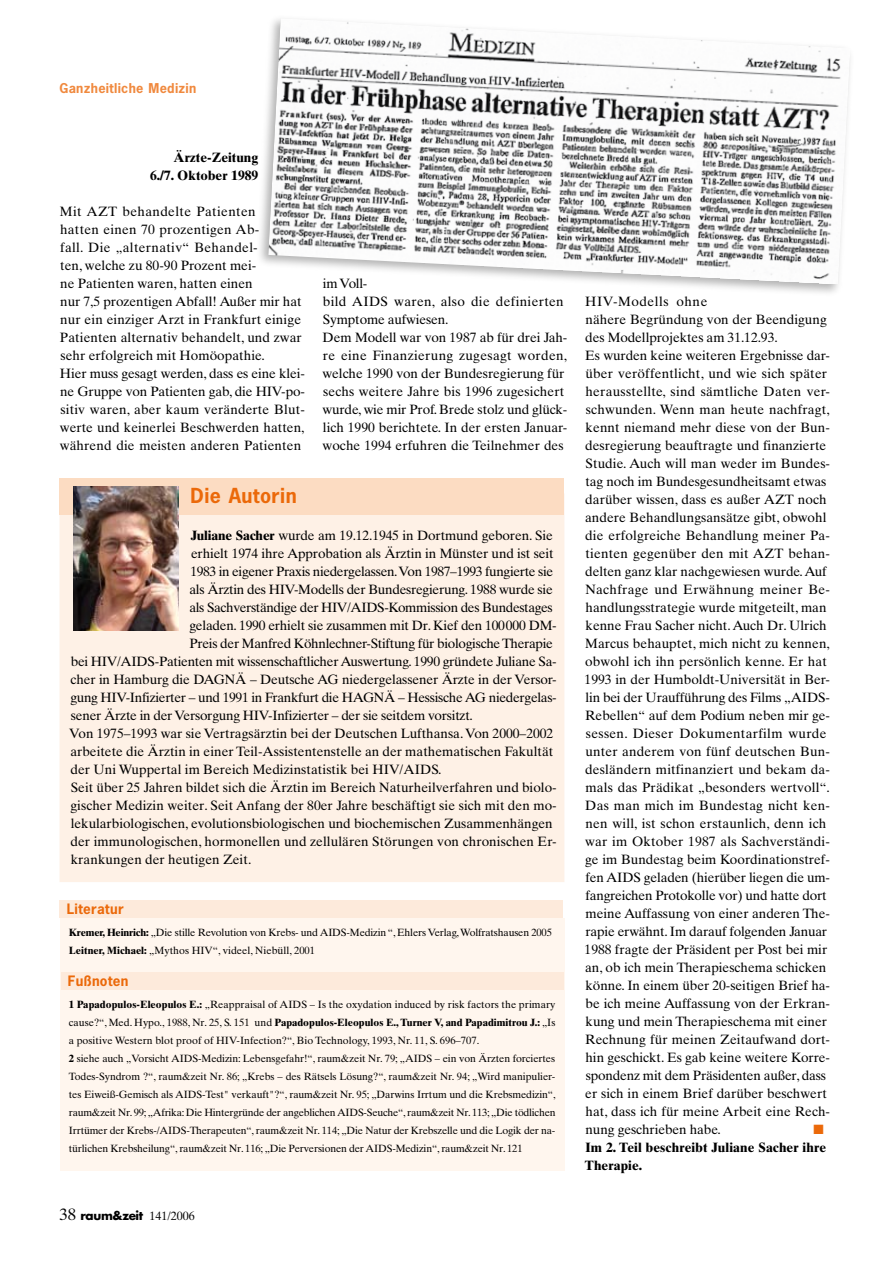
<style>
.page{position:relative;width:893px;height:1263px;background:#fff}
.page>*{position:absolute;margin:0;border:0;box-sizing:border-box;transform-origin:0 0}
.t1{font:700 19.5px "News Gothic";letter-spacing:.025em;color:#eb690a}
.t2{font:13.5px/18px "Times Ten";color:#000}
.t3{font:13.5px "Times Ten";letter-spacing:-.02em;color:#000}
.t4{font:13.5px "Times Ten";letter-spacing:-.025em;color:#000}
.t5{font:700 13.5px/18px "Times Ten";letter-spacing:.005em;color:#000}
.t6{font:700 13.5px "News Gothic";letter-spacing:.025em;color:#eb690a}
.t7{font:13.5px "Zapf Dingbats ITC";color:#eb690a}
.t8{font:700 12.75px "News Gothic";letter-spacing:.025em;color:#f0893e}
.t9{font:700 12px "Futura";letter-spacing:-.03em;color:#000}
.t10{font:10.5px/18px "Times Ten";letter-spacing:-.01em;color:#000}
.s1{font-weight:700}
.s2{font-family:"Times Ten";font-weight:400;font-size:16.5px}
.s3{font-family:"Times Ten";font-weight:400}
</style>
<div class="page">
<div style="left:60px;top:493px;width:504px;height:389px;background:#fef1e6"></div>
<div style="left:60px;top:478px;width:504px;height:36px;background:#fcdcc2"></div>
<img style="left:73px;top:486px;width:106px;height:144px">
<div style="left:60px;top:918px;width:504px;height:252px;background:#fff6ee"></div>
<div style="left:60px;top:900px;width:503px;height:18px;background:#fdeadb"></div>
<div style="left:61px;top:972px;width:502px;height:17px;background:#fdeadb"></div>
<div style="left:255px;top:13px;width:600px;height:286px;background:#000;opacity:.3"></div>
<img style="left:268px;top:18px;width:582px;height:267px">
<p class="t8" style="left:60px;top:79px;width:138px">Ganzheitliche Medizin</p>
<p class="t5" style="left:150px;top:148px;width:110px;text-align:right">Ärzte-Zeitung<br>6./7. Oktober 1989</p>
<p class="t2" style="left:60px;top:202px;width:246px">Mit AZT behandelte Patienten<br>hatten einen 70 prozentigen Ab-<br>fall. Die „alternativ“ Behandel-<br>ten, welche zu 80-90 Prozent mei-<br>ne Patienten waren, hatten einen<br>nur 7,5 prozentigen Abfall! Außer mir hat nur ein einziger Arzt in Frankfurt einige Patienten alternativ behandelt, und zwar sehr erfolgreich mit Homöopathie.<br>Hier muss gesagt werden, dass es eine klei&shy;ne Gruppe von Patienten gab, die HIV-po&shy;sitiv waren, aber kaum veränderte Blut&shy;werte und keinerlei Beschwerden hatten, während die meisten anderen Patienten</p>
<h1 class="t1" style="left:191px;top:483px;width:108px">Die Autorin</h1>
<p class="t2" style="left:323px;top:274px;width:246px">im Voll-<br>bild AIDS waren, also die definierten Symptome aufwiesen.<br>Dem Modell war von 1987 ab für drei Jah&shy;re eine Finanzierung zugesagt worden, welche 1990 von der Bundesregierung für sechs weitere Jahre bis 1996 zugesichert wurde, wie mir Prof. Brede stolz und glück&shy;lich 1990 berichtete. In der ersten Januar&shy;woche 1994 erfuhren die Teilnehmer des</p>
<p class="t2" style="left:191px;top:526px;width:364px"><span class="s1">Juliane Sacher</span> wurde am 19.12.1945 in Dortmund geboren. Sie</p>
<p class="t2" style="left:191px;top:544px;width:364px">erhielt 1974 ihre Approbation als Ärztin in Münster und ist seit</p>
<p class="t4" style="left:190px;top:563px;width:364px">1983 in eigener Praxis niedergelassen. Von 1987–1993 fungierte sie</p>
<p class="t3" style="left:189px;top:581px;width:365px">als Ärztin des HIV-Modells der Bundesregierung. 1988 wurde sie</p>
<p class="t4" style="left:189px;top:599px;width:365px">als Sachverständige der HIV/AIDS-Kommission des Bundestages</p>
<p class="t2" style="left:189px;top:616px;width:369px">geladen. 1990 erhielt sie zusammen mit Dr. Kief den 100000 DM-</p>
<p class="t3" style="left:190px;top:635px;width:365px">Preis der Manfred Köhnlechner-Stiftung für biologische Therapie</p>
<p class="t3" style="left:71px;top:653px;width:487px">bei HIV/AIDS-Patienten mit wissenschaftlicher Auswertung. 1990 gründete Juliane Sa-</p>
<p class="t2" style="left:71px;top:670px;width:488px">cher in Hamburg die DAGNÄ – Deutsche AG niedergelassener Ärzte in der Versor-</p>
<p class="t3" style="left:70px;top:689px;width:488px">gung HIV-Infizierter – und 1991 in Frankfurt die HAGNÄ – Hessische AG niedergelas-</p>
<p class="t3" style="left:71px;top:707px;width:404px">sener Ärzte in der Versorgung HIV-Infizierter – der sie seitdem vorsitzt.</p>
<p class="t2" style="left:69px;top:724px;width:486px">Von 1975–1993 war sie Vertragsärztin bei der Deutschen Lufthansa. Von 2000–2002</p>
<p class="t2" style="left:70px;top:742px;width:484px">arbeitete die Ärztin in einer Teil-Assistentenstelle an der mathematischen Fakultät</p>
<p class="t2" style="left:70px;top:760px;width:373px">der Uni Wuppertal im Bereich Medizinstatistik bei HIV/AIDS.</p>
<p class="t2" style="left:71px;top:778px;width:487px">Seit über 25 Jahren bildet sich die Ärztin im Bereich Naturheilverfahren und biolo-</p>
<p class="t2" style="left:70px;top:796px;width:488px">gischer Medizin weiter. Seit Anfang der 80er Jahre beschäftigt sie sich mit den mo-</p>
<p class="t2" style="left:71px;top:814px;width:483px">lekularbiologischen, evolutionsbiologischen und biochemischen Zusammenhängen</p>
<p class="t2" style="left:70px;top:832px;width:488px">der immunologischen, hormonellen und zellulären Störungen von chronischen Er-</p>
<p class="t2" style="left:71px;top:850px;width:182px">krankungen der heutigen Zeit.</p>
<p class="t6" style="left:67px;top:900px;width:58px">Literatur</p>
<p class="t10" style="left:69px;top:923px;width:484px"><span class="s1">Kremer, Heinrich:</span> „Die stille Revolution von Krebs- und AIDS-Medizin “, Ehlers Verlag, Wolfratshausen 2005<br><span class="s1">Leitner, Michael:</span> „Mythos HIV“, videel, Niebüll, 2001</p>
<p class="t6" style="left:68px;top:972px;width:62px">Fußnoten</p>
<p class="t10" style="left:69px;top:995px;width:488px"><span class="s1">1 Papadopulos-Eleopulos E.:</span> „Reappraisal of AIDS – Is the oxydation induced by risk factors the primary cause?“, Med. Hypo., 1988, Nr. 25, S. 151 und <span class="s1">Papadopulos-Eleopulos E., Turner V, and Papadimitrou J.:</span> „Is a positive Western blot proof of HIV-Infection?“, Bio Technology, 1993, Nr. 11, S. 696–707.<br><span class="s1">2</span> siehe auch „Vorsicht AIDS-Medizin: Lebensgefahr!“, raum&amp;zeit Nr. 79; „AIDS – ein von Ärzten forciertes Todes-Syndrom ?“, raum&amp;zeit Nr. 86; „Krebs – des Rätsels Lösung?“, raum&amp;zeit Nr. 94; „Wird manipulier&shy;tes Eiweiß-Gemisch als AIDS-Test" verkauft"?“, raum&amp;zeit Nr. 95; „Darwins Irrtum und die Krebsmedizin“, raum&amp;zeit Nr. 99; „Afrika: Die Hintergründe der angeblichen AIDS-Seuche“, raum&amp;zeit Nr. 113; „Die tödlichen Irrtümer der Krebs-/AIDS-Therapeuten“, raum&amp;zeit Nr. 114; „Die Natur der Krebszelle und die Logik der na&shy;türlichen Krebsheilung“, raum&amp;zeit Nr. 116; „Die Perversionen der AIDS-Medizin“, raum&amp;zeit Nr. 121</p>
<p class="t9" style="left:60px;top:1207px;width:137px"><span class="s2">38</span> raum&amp;zeit <span class="s3">141/2006</span></p>
<p class="t2" style="left:585px;top:292px;width:247px">HIV-Modells ohne<br>nähere Begründung von der Beendigung des Modellprojektes am 31.12.93.<br>Es wurden keine weiteren Ergebnisse dar&shy;über veröffentlicht, und wie sich später herausstellte, sind sämtliche Daten ver&shy;schwunden. Wenn man heute nachfragt, kennt niemand mehr diese von der Bun&shy;desregierung beauftragte und finanzierte Studie. Auch will man weder im Bundes&shy;tag noch im Bundesgesundheitsamt etwas darüber wissen, dass es außer AZT noch andere Behandlungsansätze gibt, obwohl die erfolgreiche Behandlung meiner Pa&shy;tienten gegenüber den mit AZT behan&shy;delten ganz klar nachgewiesen wurde. Auf Nachfrage und Erwähnung meiner Be&shy;handlungsstrategie wurde mitgeteilt, man kenne Frau Sacher nicht. Auch Dr. Ulrich Marcus behauptet, mich nicht zu kennen, obwohl ich ihn persönlich kenne. Er hat 1993 in der Humboldt-Universität in Ber&shy;lin bei der Uraufführung des Films „AIDS-Rebellen“ auf dem Podium neben mir ge&shy;sessen. Dieser Dokumentarfilm wurde unter anderem von fünf deutschen Bun&shy;desländern mitfinanziert und bekam da&shy;mals das Prädikat „besonders wertvoll“.<br>Das man mich im Bundestag nicht ken&shy;nen will, ist schon erstaunlich, denn ich war im Oktober 1987 als Sachverständi&shy;ge im Bundestag beim Koordinationstref&shy;fen AIDS geladen (hierüber liegen die um&shy;fangreichen Protokolle vor) und hatte dort meine Auffassung von einer anderen The&shy;rapie erwähnt. Im darauf folgenden Januar 1988 fragte der Präsident per Post bei mir an, ob ich mein Therapieschema schicken könne. In einem über 20-seitigen Brief ha&shy;be ich meine Auffassung von der Erkran&shy;kung und mein Therapieschema mit einer Rechnung für meinen Zeitaufwand dort&shy;hin geschickt. Es gab keine weitere Korre&shy;spondenz mit dem Präsidenten außer, dass er sich in einem Brief darüber beschwert hat, dass ich für meine Arbeit eine Rech&shy;nung geschrieben habe.</p>
<p class="t7" style="left:813px;top:1123px;width:12px">■</p>
<p class="t5" style="left:585px;top:1138px;width:243px">Im 2. Teil beschreibt Juliane Sacher ihre<br>Therapie.</p>
</div>
